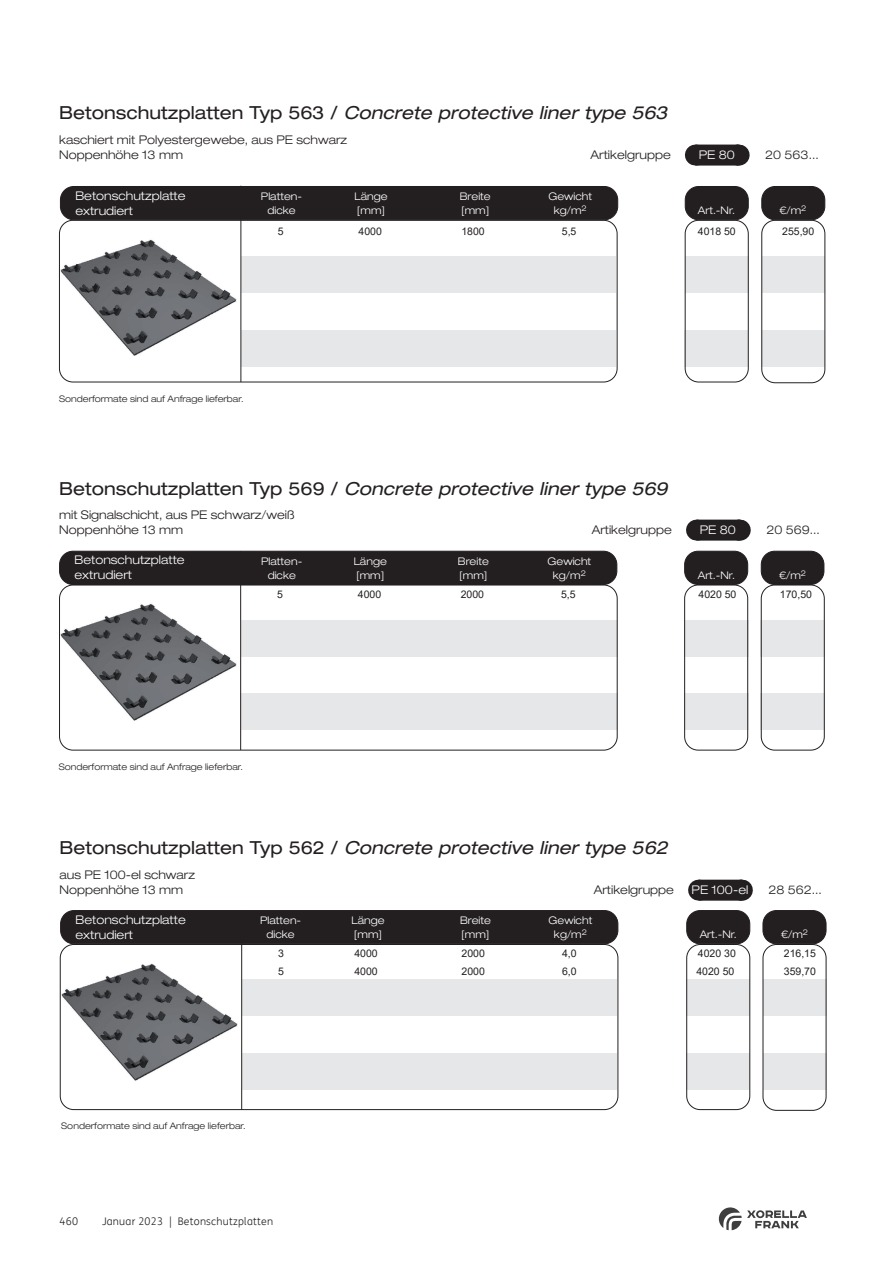
<style>
.page{position:relative;width:893px;height:1263px;background:#fff}
.page>*{position:absolute;margin:0;border:0;box-sizing:border-box;transform-origin:0 0}
.t1{font:italic expanded 18px "Helvetica Neue LT Pro";color:#231f20}
.t2{font:300 expanded 12px/15px "Helvetica Neue LT Pro";color:#231f20}
.t3{font:300 expanded 12px/15px "Helvetica Neue LT Pro";color:#fff}
.t4{font:300 expanded 10.5px/13.6px "Helvetica Neue LT Pro";color:#fff}
.t5{font:10.5px "Arial";color:#231f20}
.t6{font:300 10.5px "FS Me Pro";letter-spacing:.02em;color:#231f20}
.t7{font:300 expanded 9px "Helvetica Neue LT Pro";color:#231f20}
.s1{font-style:normal}
</style>
<div class="page">
<svg style="left:719px;top:1207px;width:88px;height:23px"></svg>
<div style="left:696px;top:520px;width:43px;height:21px;background:#231f20"></div>
<svg style="left:718px;top:520px;width:22px;height:21px"></svg>
<div style="left:699px;top:880px;width:42px;height:21px;background:#231f20"></div>
<svg style="left:720px;top:880px;width:22px;height:21px"></svg>
<div style="left:684px;top:693px;width:64px;height:37px;background:#e6e7e9"></div>
<div style="left:761px;top:693px;width:64px;height:37px;background:#e6e7e9"></div>
<div style="left:240px;top:693px;width:378px;height:37px;background:#e6e7e9"></div>
<div style="left:684px;top:620px;width:64px;height:37px;background:#e6e7e9"></div>
<div style="left:761px;top:620px;width:64px;height:37px;background:#e6e7e9"></div>
<div style="left:241px;top:620px;width:377px;height:37px;background:#e6e7e9"></div>
<img style="left:61px;top:603px;width:176px;height:118px">
<div style="left:684px;top:585px;width:64px;height:165px;border:1px solid #231f20;border-radius:14px"></div>
<div style="left:59px;top:585px;width:559px;height:165px;border:1px solid #231f20;border-radius:14px"></div>
<hr style="left:240px;top:551px;width:1px;height:199px;background:#231f20">
<div style="left:761px;top:585px;width:64px;height:165px;border:1px solid #231f20;border-radius:14px"></div>
<div style="left:686px;top:1053px;width:64px;height:37px;background:#e6e7e9"></div>
<div style="left:763px;top:1053px;width:64px;height:37px;background:#e6e7e9"></div>
<div style="left:242px;top:1053px;width:375px;height:37px;background:#e6e7e9"></div>
<div style="left:686px;top:979px;width:64px;height:37px;background:#e6e7e9"></div>
<div style="left:763px;top:979px;width:64px;height:37px;background:#e6e7e9"></div>
<div style="left:242px;top:979px;width:375px;height:37px;background:#e6e7e9"></div>
<img style="left:59px;top:957px;width:179px;height:139px">
<div style="left:686px;top:944px;width:64px;height:166px;border:1px solid #231f20;border-radius:14px"></div>
<div style="left:60px;top:944px;width:558px;height:166px;border:1px solid #231f20;border-radius:14px"></div>
<hr style="left:241px;top:910px;width:1px;height:200px;background:#231f20">
<div style="left:685px;top:551px;width:63px;height:33px;background:#231f20;border-radius:14px"></div>
<div style="left:684px;top:551px;width:64px;height:34px;border:1px solid #231f20;border-radius:14px"></div>
<div style="left:60px;top:551px;width:557px;height:33px;background:#231f20;border-radius:14px"></div>
<div style="left:59px;top:551px;width:558px;height:34px;border:1px solid #231f20;border-radius:14px"></div>
<div style="left:761px;top:551px;width:63px;height:33px;background:#231f20;border-radius:13px"></div>
<div style="left:761px;top:551px;width:63px;height:34px;border:1px solid #231f20;border-radius:13px"></div>
<div style="left:687px;top:910px;width:63px;height:34px;background:#231f20;border-radius:14px"></div>
<div style="left:686px;top:910px;width:64px;height:34px;border:1px solid #231f20;border-radius:14px"></div>
<div style="left:61px;top:910px;width:557px;height:34px;background:#231f20;border-radius:14px"></div>
<div style="left:60px;top:910px;width:558px;height:34px;border:1px solid #231f20;border-radius:14px"></div>
<div style="left:763px;top:910px;width:63px;height:34px;background:#231f20;border-radius:14px"></div>
<div style="left:763px;top:910px;width:63px;height:34px;border:1px solid #231f20;border-radius:14px"></div>
<div style="left:763px;top:944px;width:63px;height:167px;border:1px solid #231f20;border-radius:14px"></div>
<div style="left:695px;top:145px;width:43px;height:21px;background:#231f20"></div>
<svg style="left:717px;top:145px;width:22px;height:21px"></svg>
<div style="left:685px;top:330px;width:63px;height:37px;background:#e6e7e9"></div>
<div style="left:761px;top:330px;width:64px;height:37px;background:#e6e7e9"></div>
<div style="left:241px;top:330px;width:375px;height:37px;background:#e6e7e9"></div>
<div style="left:685px;top:256px;width:64px;height:37px;background:#e6e7e9"></div>
<div style="left:762px;top:256px;width:63px;height:37px;background:#e6e7e9"></div>
<div style="left:242px;top:256px;width:374px;height:37px;background:#e6e7e9"></div>
<img style="left:58px;top:234px;width:179px;height:134px">
<div style="left:685px;top:220px;width:64px;height:162px;border:1px solid #231f20;border-radius:14px"></div>
<div style="left:59px;top:220px;width:558px;height:162px;border:1px solid #231f20;border-radius:14px"></div>
<hr style="left:240px;top:186px;width:1px;height:196px;background:#231f20">
<div style="left:685px;top:186px;width:63px;height:34px;background:#231f20;border-radius:14px"></div>
<div style="left:685px;top:186px;width:64px;height:34px;border:1px solid #231f20;border-radius:14px"></div>
<div style="left:60px;top:186px;width:558px;height:34px;background:#231f20;border-radius:14px"></div>
<div style="left:60px;top:186px;width:558px;height:34px;border:1px solid #231f20;border-radius:14px"></div>
<div style="left:762px;top:186px;width:63px;height:34px;background:#231f20;border-radius:14px"></div>
<div style="left:761px;top:186px;width:64px;height:34px;border:1px solid #231f20;border-radius:14px"></div>
<div style="left:761px;top:220px;width:64px;height:163px;border:1px solid #231f20;border-radius:14px"></div>
<h1 class="t1" style="left:59px;top:101px;width:610px"><span class="s1">Betonschutzplatten Typ 563 /</span> Concrete protective liner type 563</h1>
<p class="t2" style="left:59px;top:132px;width:290px">kaschiert mit Polyestergewebe, aus PE schwarz<br>Noppenhöhe 13 mm</p>
<p class="t2" style="left:591px;top:147px;width:82px">Artikelgruppe</p>
<p class="t3" style="left:699px;top:147px;width:38px">PE 80</p>
<p class="t2" style="left:765px;top:147px;width:55px">20 563...</p>
<p class="t3" style="left:75px;top:188px;width:112px">Betonschutzplatte extrudiert</p>
<p class="t4" style="left:460px;top:189px;width:32px">Breite [mm]</p>
<p class="t4" style="left:548px;top:190px;width:45px;text-align:center">Gewicht kg/m<sup>2</sup></p>
<p class="t4" style="left:355px;top:189px;width:35px">Länge [mm]</p>
<p class="t4" style="left:261px;top:190px;width:43px;text-align:center">Platten&shy;dicke</p>
<p class="t4" style="left:698px;top:203px;width:39px">Art.-Nr.</p>
<p class="t4" style="left:779px;top:203px;width:29px">€/m<sup>2</sup></p>
<p class="t5" style="left:278px;top:224px;width:7px">5</p>
<p class="t5" style="left:359px;top:224px;width:25px">4000</p>
<p class="t5" style="left:461px;top:224px;width:25px">1800</p>
<p class="t5" style="left:562px;top:224px;width:16px">5,5</p>
<p class="t5" style="left:698px;top:224px;width:39px">4018 50</p>
<p class="t5" style="left:782px;top:224px;width:34px">255,90</p>
<p class="t7" style="left:59px;top:393px;width:186px">Sonderformate sind auf Anfrage lieferbar.</p>
<h1 class="t1" style="left:59px;top:478px;width:610px"><span class="s1">Betonschutzplatten Typ 569 /</span> Concrete protective liner type 569</h1>
<p class="t2" style="left:59px;top:507px;width:237px">mit Signalschicht, aus PE schwarz/weiß<br>Noppenhöhe 13 mm</p>
<p class="t2" style="left:592px;top:522px;width:82px">Artikelgruppe</p>
<p class="t3" style="left:700px;top:522px;width:38px">PE 80</p>
<p class="t2" style="left:766px;top:522px;width:55px">20 569...</p>
<p class="t3" style="left:74px;top:552px;width:112px">Betonschutzplatte extrudiert</p>
<p class="t4" style="left:458px;top:554px;width:32px">Breite [mm]</p>
<p class="t4" style="left:548px;top:554px;width:45px;text-align:center">Gewicht kg/m<sup>2</sup></p>
<p class="t4" style="left:354px;top:554px;width:35px">Länge [mm]</p>
<p class="t4" style="left:261px;top:554px;width:43px;text-align:center">Platten&shy;dicke</p>
<p class="t4" style="left:698px;top:568px;width:39px">Art.-Nr.</p>
<p class="t4" style="left:779px;top:568px;width:29px">€/m<sup>2</sup></p>
<p class="t5" style="left:277px;top:587px;width:7px">5</p>
<p class="t5" style="left:358px;top:587px;width:25px">4000</p>
<p class="t5" style="left:461px;top:587px;width:25px">2000</p>
<p class="t5" style="left:561px;top:587px;width:16px">5,5</p>
<p class="t5" style="left:698px;top:587px;width:39px">4020 50</p>
<p class="t5" style="left:780px;top:587px;width:34px">170,50</p>
<p class="t7" style="left:59px;top:761px;width:186px">Sonderformate sind auf Anfrage lieferbar.</p>
<h1 class="t1" style="left:59px;top:837px;width:610px"><span class="s1">Betonschutzplatten Typ 562 /</span> Concrete protective liner type 562</h1>
<p class="t2" style="left:59px;top:867px;width:137px">aus PE 100-el schwarz<br>Noppenhöhe 13 mm</p>
<p class="t2" style="left:594px;top:882px;width:82px">Artikelgruppe</p>
<p class="t3" style="left:692px;top:882px;width:58px">PE 100-el</p>
<p class="t2" style="left:768px;top:882px;width:55px">28 562...</p>
<p class="t3" style="left:76px;top:912px;width:112px">Betonschutzplatte extrudiert</p>
<p class="t4" style="left:460px;top:913px;width:32px">Breite [mm]</p>
<p class="t4" style="left:549px;top:914px;width:45px;text-align:center">Gewicht kg/m<sup>2</sup></p>
<p class="t4" style="left:352px;top:913px;width:35px">Länge [mm]</p>
<p class="t4" style="left:260px;top:914px;width:43px;text-align:center">Platten&shy;dicke</p>
<p class="t4" style="left:700px;top:927px;width:39px">Art.-Nr.</p>
<p class="t4" style="left:781px;top:927px;width:29px">€/m<sup>2</sup></p>
<p class="t5" style="left:278px;top:946px;width:7px">3</p>
<p class="t5" style="left:354px;top:946px;width:25px">4000</p>
<p class="t5" style="left:462px;top:946px;width:25px">2000</p>
<p class="t5" style="left:562px;top:946px;width:16px">4,0</p>
<p class="t5" style="left:698px;top:946px;width:39px">4020 30</p>
<p class="t5" style="left:784px;top:946px;width:34px">216,15</p>
<p class="t5" style="left:278px;top:964px;width:7px">5</p>
<p class="t5" style="left:354px;top:964px;width:25px">4000</p>
<p class="t5" style="left:462px;top:964px;width:25px">2000</p>
<p class="t5" style="left:562px;top:964px;width:16px">6,0</p>
<p class="t5" style="left:696px;top:964px;width:39px">4020 50</p>
<p class="t5" style="left:784px;top:964px;width:34px">359,70</p>
<p class="t7" style="left:61px;top:1120px;width:186px">Sonderformate sind auf Anfrage lieferbar.</p>
<p class="t6" style="left:60px;top:1214px;width:20px">460</p>
<p class="t6" style="left:102px;top:1214px;width:173px">Januar 2023 | Betonschutzplatten</p>
</div>
